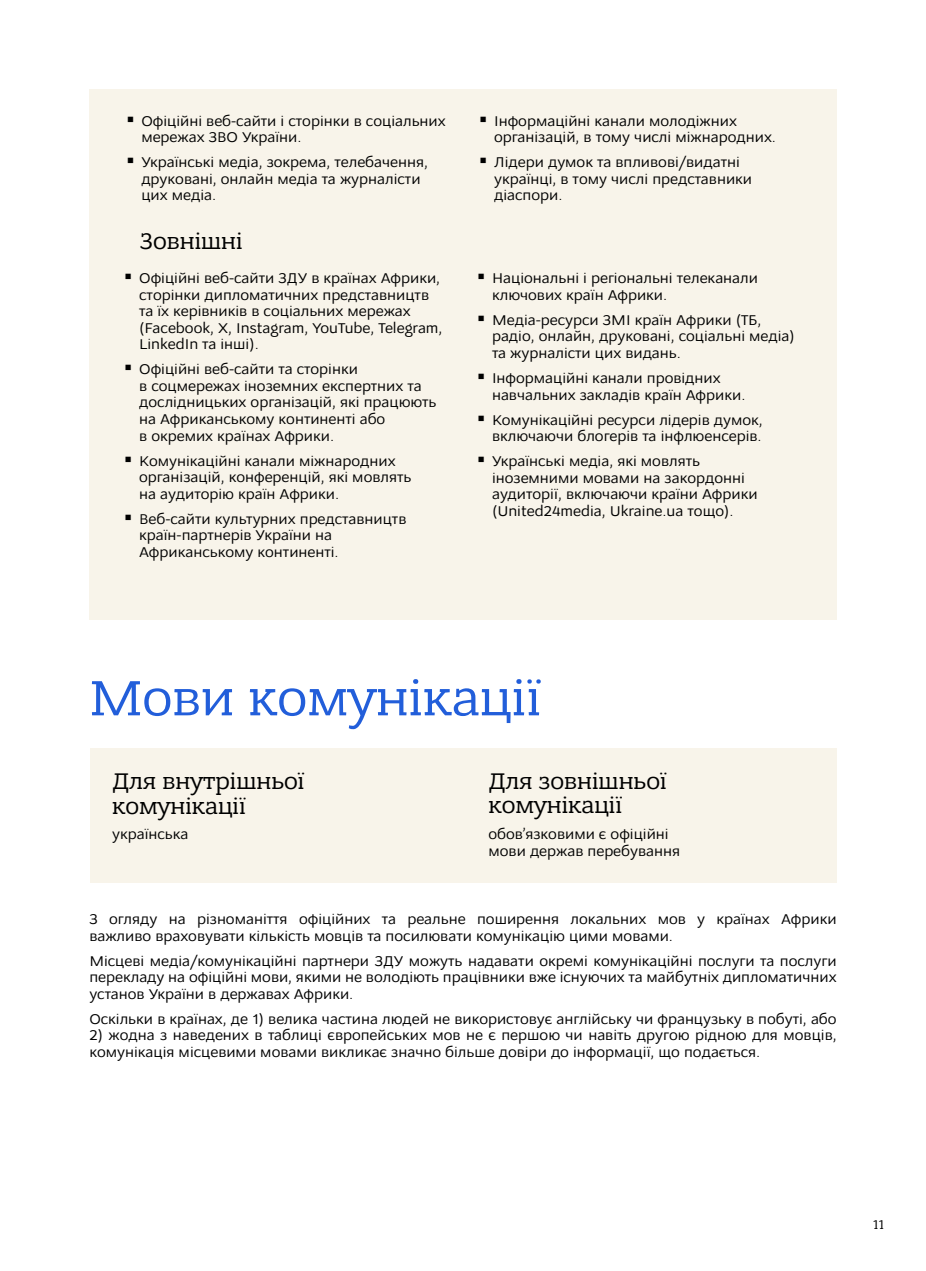
<style>
.page{position:relative;width:926px;height:1271px;background:#fff}
.page>*{position:absolute;margin:0;border:0;box-sizing:border-box;transform-origin:0 0}
.t1{font:52.5px "Bandera Pro";color:#225eda}
.sub-header{font:24px/25.5px "Bandera Pro";color:#000}
.body{font:15px/16.5px "Osnova Pro";color:#000}
.t2{font:13.5px "Bandera Pro";color:#000}
</style>
<div class="page">
<div style="left:90px;top:748px;width:746px;height:134px;background:#f8f4ea"></div>
<div style="left:89px;top:89px;width:747px;height:531px;background:#f8f4ea"></div>
<p class="body" style="left:141px;top:113px;width:306px">Офіційні веб-сайти і сторінки в соціальних мережах ЗВО України.</p>
<p class="body" style="left:141px;top:154px;width:288px">Українські медіа, зокрема, телебачення, друковані, онлайн медіа та журналісти цих медіа.</p>
<p class="sub-header" style="left:140px;top:228px;width:104px">Зовнішні</p>
<p class="body" style="left:139px;top:270px;width:305px">Офіційні веб-сайти ЗДУ в країнах Африки, сторінки дипломатичних представництв та їх керівників в соціальних мережах (Facebook, X, Instagram, YouTube, Telegram, LinkedIn та інші).</p>
<p class="body" style="left:139px;top:361px;width:299px">Офіційні веб-сайти та сторінки<br>в соцмережах іноземних експертних та дослідницьких організацій, які працюють на Африканському континенті або<br>в окремих країнах Африки.</p>
<p class="body" style="left:139px;top:452px;width:274px">Комунікаційні канали міжнародних організацій, конференцій, які мовлять на аудиторію країн Африки.</p>
<p class="body" style="left:139px;top:510px;width:269px">Веб-сайти культурних представництв країн-партнерів України на<br>Африканському континенті.</p>
<p class="body" style="left:494px;top:113px;width:283px">Інформаційні канали молодіжних організацій, в тому числі міжнародних.</p>
<p class="body" style="left:494px;top:154px;width:259px">Лідери думок та впливові/видатні українці, в тому числі представники діаспори.</p>
<p class="body" style="left:492px;top:270px;width:267px">Національні і регіональні телеканали ключових країн Африки.</p>
<p class="body" style="left:492px;top:312px;width:304px">Медіа-ресурси ЗМІ країн Африки (ТБ, радіо, онлайн, друковані, соціальні медіа) та журналісти цих видань.</p>
<p class="body" style="left:492px;top:370px;width:255px">Інформаційні канали провідних навчальних закладів країн Африки.</p>
<p class="body" style="left:492px;top:411px;width:272px">Комунікаційні ресурси лідерів думок, включаючи блогерів та інфлюенсерів.</p>
<p class="body" style="left:492px;top:453px;width:267px">Українські медіа, які мовлять іноземними мовами на закордонні аудиторії, включаючи країни Африки (United24media, Ukraine.ua тощо).</p>
<p class="t1" style="left:90px;top:665px;width:452px">Мови комунікації</p>
<p class="sub-header" style="left:112px;top:768px;width:194px">Для внутрішньої комунікації</p>
<p class="sub-header" style="left:488px;top:769px;width:179px;line-height:24px">Для зовнішньої комунікації</p>
<p class="body" style="left:112px;top:826px;width:78px">українська</p>
<p class="body" style="left:488px;top:826px;width:193px">обов’язковими є офіційні мови держав перебування</p>
<p class="body" style="left:89px;top:911px;width:748px">З огляду на різноманіття офіційних та реальне поширення локальних мов у країнах Африки важливо враховувати кількість мовців та посилювати комунікацію цими мовами.</p>
<p class="body" style="left:89px;top:952px;width:748px;text-align:justify">Місцеві медіа/комунікаційні партнери ЗДУ можуть надавати окремі комунікаційні послуги та послуги перекладу на офіційні мови, якими не володіють працівники вже існуючих та майбутніх дипломатичних установ України в державах Африки.</p>
<p class="body" style="left:89px;top:1010px;width:748px">Оскільки в країнах, де 1) велика частина людей не використовує англійську чи французьку в побуті, або</p>
<p class="body" style="left:89px;top:1027px;width:748px">2) жодна з наведених в таблиці європейських мов не є першою чи навіть другою рідною для мовців, комунікація місцевими мовами викликає значно більше довіри до інформації, що подається.</p>
<p class="t2" style="left:872px;top:1216px;width:13px">11</p>
</div>
